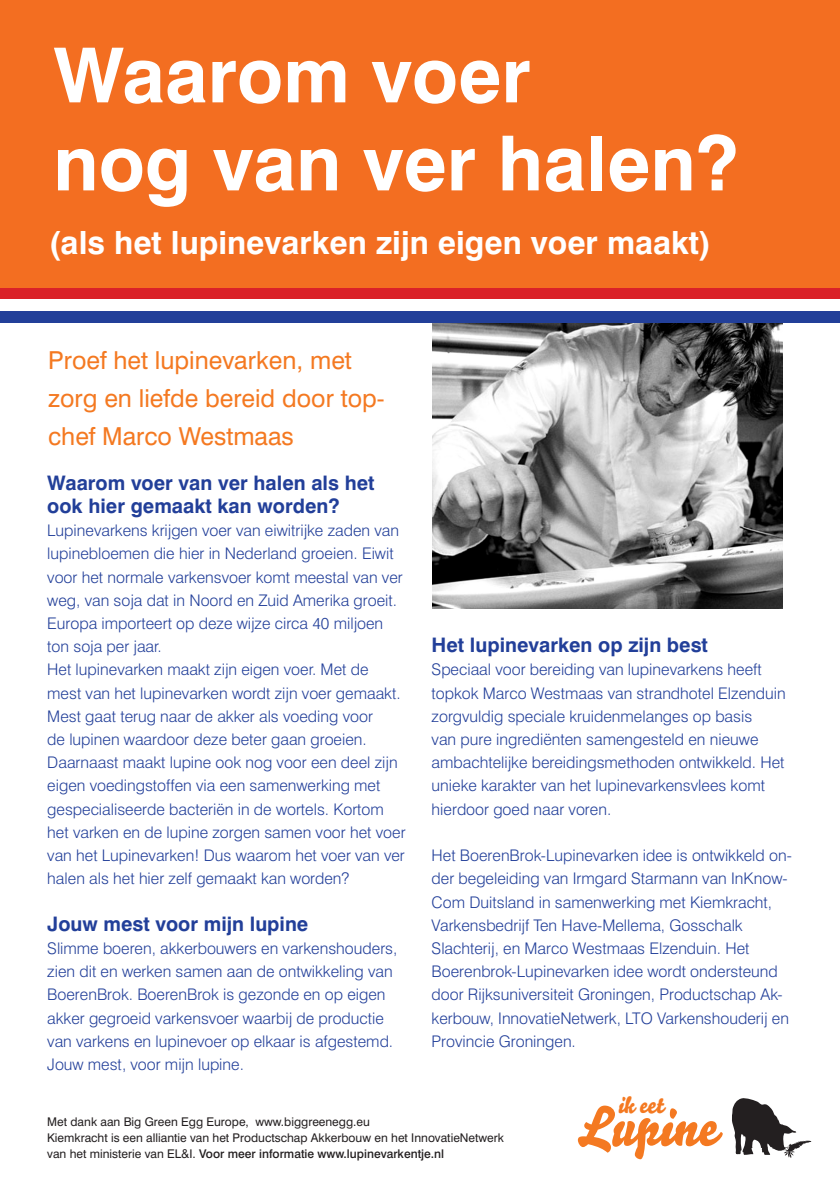
<style>
.page{position:relative;width:840px;height:1191px;background:#fff}
.page>*{position:absolute;margin:0;border:0;box-sizing:border-box;transform-origin:0 0}
.t1{font:700 76px/88px "Swiss 721 BT";color:#fff}
.t2{font:53px "Bello Pro";color:#f47921}
.t3{font:700 32px "Swiss 721 BT";color:#fff}
.t4{font:24.8px/38px "Swiss 721 BT";color:#f47921}
.t5{font:23px "Bello Pro";color:#f47921}
.t6{font:700 20px/23.2px "Swiss 721 BT";color:#223f99}
.t7{font:300 16px/23.2px "Swiss 721 BT";color:#223f99}
.t8{font:12px/16px "Swiss 721 BT";color:#231f20}
.s1{font-weight:500}
</style>
<div class="page">
<svg style="left:732px;top:1098px;width:79px;height:60px"></svg>
<div style="left:0;top:0;width:839px;height:297px;background:#f36e21"></div>
<img style="left:432px;top:323px;width:349px;height:285px">
<div style="left:0;top:288px;width:839px;height:11px;background:#da2128"></div>
<div style="left:0;top:311px;width:839px;height:12px;background:#223f99"></div>
<h1 class="t1" style="left:53px;top:31px;width:686px">Waarom voer<br>nog van ver halen?</h1>
<h3 class="t3" style="left:49px;top:223px;width:663px">(als het lupinevarken zijn eigen voer maakt)</h3>
<h3 class="t4" style="left:48px;top:341px;width:337px">Proef het lupinevarken, met zorg en liefde bereid door top&shy;chef Marco Westmaas</h3>
<p class="t6" style="left:47px;top:471px;width:328px">Waarom voer van ver halen als het ook hier gemaakt kan worden?</p>
<p class="t7" style="left:47px;top:519px;width:359px">Lupinevarkens krijgen voer van eiwitrijke zaden van lupinebloemen die hier in Nederland groeien. Eiwit voor het normale varkensvoer komt meestal van ver weg, van soja dat in Noord en Zuid Amerika groeit.<br>Europa importeert op deze wijze circa 40 miljoen ton soja per jaar.<br>Het lupinevarken maakt zijn eigen voer. Met de mest van het lupinevarken wordt zijn voer gemaakt.<br>Mest gaat terug naar de akker als voeding voor<br>de lupinen waardoor deze beter gaan groeien.<br>Daarnaast maakt lupine ook nog voor een deel zijn eigen voedingstoffen via een samenwerking met gespecialiseerde bacteriën in de wortels. Kortom het varken en de lupine zorgen samen voor het voer van het Lupinevarken! Dus waarom het voer van ver halen als het hier zelf gemaakt kan worden?</p>
<p class="t6" style="left:47px;top:912px;width:262px">Jouw mest voor mijn lupine</p>
<p class="t7" style="left:47px;top:936px;width:351px">Slimme boeren, akkerbouwers en varkenshouders, zien dit en werken samen aan de ontwikkeling van BoerenBrok. BoerenBrok is gezonde en op eigen akker gegroeid varkensvoer waarbij de productie van varkens en lupinevoer op elkaar is afgestemd.<br>Jouw mest, voor mijn lupine.</p>
<p class="t6" style="left:431px;top:633px;width:278px">Het lupinevarken op zijn best</p>
<p class="t7" style="left:431px;top:658px;width:355px">Speciaal voor bereiding van lupinevarkens heeft topkok Marco Westmaas van strandhotel Elzenduin zorgvuldig speciale kruidenmelanges op basis<br>van pure ingrediënten samengesteld en nieuwe ambachtelijke bereidingsmethoden ontwikkeld. Het unieke karakter van het lupinevarkensvlees komt hierdoor goed naar voren.</p>
<p class="t7" style="left:431px;top:843px;width:361px">Het BoerenBrok-Lupinevarken idee is ontwikkeld on&shy;der begeleiding van Irmgard Starmann van InKnow-Com Duitsland in samenwerking met Kiemkracht, Varkensbedrijf Ten Have-Mellema, Gosschalk Slachterij, en Marco Westmaas Elzenduin. Het Boerenbrok-Lupinevarken idee wordt ondersteund door Rijksuniversiteit Groningen, Productschap Ak&shy;kerbouw, InnovatieNetwerk, LTO Varkenshouderij en Provincie Groningen.</p>
<p class="t8" style="left:47px;top:1113px;width:458px">Met dank aan Big Green Egg Europe, www.biggreenegg.eu<br>Kiemkracht is een alliantie van het Productschap Akkerbouw en het InnovatieNetwerk van het ministerie van EL&amp;I. <span class="s1">Voor meer informatie www.lupinevarkentje.nl</span></p>
<h3 class="t5" style="left:617px;top:1088px;width:47px">ik eet</h3>
<h2 class="t2" style="left:577px;top:1089px;width:141px">Lupine</h2>
</div>
